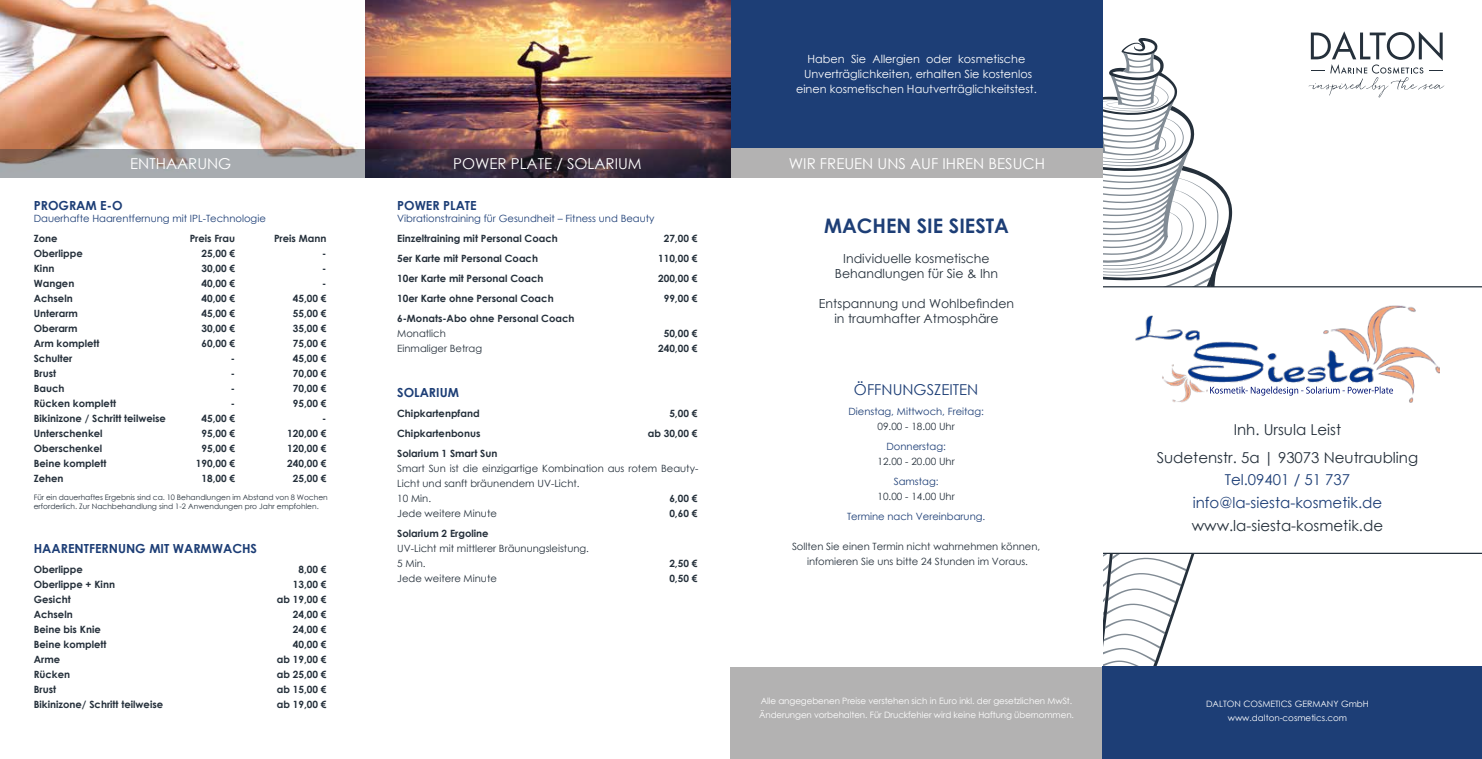
<style>
.page{position:relative;width:1482px;height:759px;background:#fff}
.page>*{position:absolute;margin:0;border:0;box-sizing:border-box;transform-origin:0 0}
.t1{font:700 20px "Century Gothic";color:#1d3e76}
.t2{font:15px/27.5px "Century Gothic";color:#25303b;text-align:center}
.t3{font:15px "Century Gothic";color:#fff}
.t4{font:15px/22.5px "Century Gothic";color:#1d3e76;text-align:center}
.t5{font:12.5px/15px "Century Gothic";color:#25303b;text-align:center}
.t6{font:700 12.5px "Century Gothic";color:#1d3e76}
.t7{font:11.25px/15px "Century Gothic";color:#fff;text-align:center}
.t8{font:700 10px "Century Gothic";color:#25303b}
.t9{font:10px/15px "Century Gothic";color:#25303b}
.t10{font:10px "Century Gothic";color:#1d3e76}
.t11{font:8.75px/14.4px "Century Gothic";letter-spacing:-.01em;color:#fff;text-align:center}
.t12{font:7.5px/9px "Century Gothic";color:#25303b}
</style>
<div class="page">
<div style="left:730px;top:666px;width:372px;height:92px;background:#b3b2b2"></div>
<div style="left:1102px;top:666px;width:379px;height:92px;background:#1d3e76"></div>
<div style="left:730px;top:148px;width:372px;height:29px;background:#b3b2b2"></div>
<div style="left:730px;top:0;width:372px;height:148px;background:#1d3e76"></div>
<img style="left:0;top:0;width:730px;height:149px">
<svg style="left:0;top:149px;width:365px;height:28px;background:#a09fa0"></svg>
<svg style="left:365px;top:149px;width:365px;height:28px;background:#372b3b"></svg>
<svg style="left:989px;top:31px;width:454px;height:636px"></svg>
<h2 class="t3" style="left:130px;top:153px;width:103px">ENTHAARUNG</h2>
<h2 class="t3" style="left:453px;top:153px;width:190px">POWER PLATE / SOLARIUM</h2>
<p class="t6" style="left:397px;top:195px;width:81px">POWER PLATE</p>
<p class="t10" style="left:397px;top:211px;width:259px">Vibrationstraining für Gesundheit – Fitness und Beauty</p>
<p class="t8" style="left:397px;top:231px;width:162px">Einzeltraining mit Personal Coach</p>
<p class="t8" style="left:663px;top:231px;width:35px">27,00 €</p>
<p class="t8" style="left:397px;top:251px;width:142px">5er Karte mit Personal Coach</p>
<p class="t8" style="left:658px;top:251px;width:41px">110,00 €</p>
<p class="t8" style="left:397px;top:271px;width:148px">10er Karte mit Personal Coach</p>
<p class="t8" style="left:658px;top:271px;width:41px">200,00 €</p>
<p class="t8" style="left:397px;top:291px;width:158px">10er Karte ohne Personal Coach</p>
<p class="t8" style="left:663px;top:291px;width:35px">99,00 €</p>
<p class="t8" style="left:397px;top:311px;width:179px">6-Monats-Abo ohne Personal Coach</p>
<p class="t9" style="left:397px;top:326px;width:50px">Monatlich</p>
<p class="t8" style="left:663px;top:326px;width:35px">50,00 €</p>
<p class="t9" style="left:397px;top:341px;width:86px">Einmaliger Betrag</p>
<p class="t8" style="left:658px;top:341px;width:41px">240,00 €</p>
<p class="t6" style="left:397px;top:383px;width:63px">SOLARIUM</p>
<p class="t8" style="left:397px;top:406px;width:84px">Chipkartenpfand</p>
<p class="t8" style="left:669px;top:406px;width:29px">5,00 €</p>
<p class="t8" style="left:397px;top:426px;width:85px">Chipkartenbonus</p>
<p class="t8" style="left:647px;top:426px;width:51px">ab 30,00 €</p>
<p class="t8" style="left:397px;top:446px;width:102px">Solarium 1 Smart Sun</p>
<p class="t9" style="left:397px;top:461px;width:302px">Smart Sun ist die einzigartige Kombination aus rotem Beauty-<br>Licht und sanft bräunendem UV-Licht.<br>10 Min.</p>
<p class="t6" style="left:34px;top:195px;width:90px">PROGRAM E-O</p>
<p class="t10" style="left:34px;top:211px;width:233px">Dauerhafte Haarentfernung mit IPL-Technologie</p>
<p class="t8" style="left:34px;top:231px;width:25px">Zone</p>
<p class="t8" style="left:190px;top:231px;width:47px">Preis Frau</p>
<p class="t8" style="left:274px;top:231px;width:54px">Preis Mann</p>
<p class="t8" style="left:34px;top:246px;width:50px">Oberlippe</p>
<p class="t8" style="left:201px;top:246px;width:35px">25,00 €</p>
<p class="t8" style="left:322px;top:246px;width:6px">-</p>
<p class="t8" style="left:34px;top:261px;width:22px">Kinn</p>
<p class="t8" style="left:201px;top:261px;width:35px">30,00 €</p>
<p class="t8" style="left:322px;top:261px;width:6px">-</p>
<p class="t8" style="left:34px;top:276px;width:42px">Wangen</p>
<p class="t8" style="left:201px;top:276px;width:35px">40,00 €</p>
<p class="t8" style="left:322px;top:276px;width:6px">-</p>
<p class="t8" style="left:34px;top:291px;width:41px">Achseln</p>
<p class="t8" style="left:201px;top:291px;width:35px">40,00 €</p>
<p class="t8" style="left:293px;top:291px;width:35px">45,00 €</p>
<p class="t8" style="left:34px;top:306px;width:46px">Unterarm</p>
<p class="t8" style="left:201px;top:306px;width:35px">45,00 €</p>
<p class="t8" style="left:293px;top:306px;width:35px">55,00 €</p>
<p class="t8" style="left:34px;top:321px;width:45px">Oberarm</p>
<p class="t8" style="left:201px;top:321px;width:35px">30,00 €</p>
<p class="t8" style="left:293px;top:321px;width:35px">35,00 €</p>
<p class="t8" style="left:34px;top:336px;width:67px">Arm komplett</p>
<p class="t8" style="left:201px;top:336px;width:35px">60,00 €</p>
<p class="t8" style="left:293px;top:336px;width:35px">75,00 €</p>
<p class="t8" style="left:34px;top:351px;width:40px">Schulter</p>
<p class="t8" style="left:231px;top:351px;width:6px">-</p>
<p class="t8" style="left:293px;top:351px;width:35px">45,00 €</p>
<p class="t8" style="left:34px;top:366px;width:24px">Brust</p>
<p class="t8" style="left:231px;top:366px;width:6px">-</p>
<p class="t8" style="left:293px;top:366px;width:35px">70,00 €</p>
<p class="t8" style="left:34px;top:381px;width:32px">Bauch</p>
<p class="t8" style="left:231px;top:381px;width:6px">-</p>
<p class="t8" style="left:293px;top:381px;width:35px">70,00 €</p>
<p class="t8" style="left:34px;top:396px;width:84px">Rücken komplett</p>
<p class="t8" style="left:231px;top:396px;width:6px">-</p>
<p class="t8" style="left:293px;top:396px;width:35px">95,00 €</p>
<p class="t8" style="left:34px;top:411px;width:134px">Bikinizone / Schritt teilweise</p>
<p class="t8" style="left:201px;top:411px;width:35px">45,00 €</p>
<p class="t8" style="left:322px;top:411px;width:6px">-</p>
<p class="t8" style="left:34px;top:426px;width:70px">Unterschenkel</p>
<p class="t8" style="left:201px;top:426px;width:35px">95,00 €</p>
<p class="t8" style="left:287px;top:426px;width:41px">120,00 €</p>
<p class="t8" style="left:34px;top:441px;width:70px">Oberschenkel</p>
<p class="t8" style="left:201px;top:441px;width:35px">95,00 €</p>
<p class="t8" style="left:287px;top:441px;width:41px">120,00 €</p>
<p class="t8" style="left:34px;top:456px;width:74px">Beine komplett</p>
<p class="t8" style="left:196px;top:456px;width:41px">190,00 €</p>
<p class="t8" style="left:287px;top:456px;width:41px">240,00 €</p>
<p class="t8" style="left:34px;top:471px;width:31px">Zehen</p>
<p class="t8" style="left:201px;top:471px;width:35px">18,00 €</p>
<p class="t8" style="left:293px;top:471px;width:35px">25,00 €</p>
<p class="t12" style="left:34px;top:492px;width:295px">Für ein dauerhaftes Ergebnis sind ca. 10 Behandlungen im Abstand von 8 Wochen erforderlich. Zur Nachbehandlung sind 1-2 Anwendungen pro Jahr empfohlen.</p>
<p class="t6" style="left:34px;top:539px;width:225px">HAARENTFERNUNG MIT WARMWACHS</p>
<p class="t8" style="left:34px;top:562px;width:50px">Oberlippe</p>
<p class="t8" style="left:298px;top:562px;width:30px">8,00 €</p>
<p class="t8" style="left:34px;top:577px;width:83px">Oberlippe + Kinn</p>
<p class="t8" style="left:293px;top:577px;width:35px">13,00 €</p>
<p class="t8" style="left:34px;top:592px;width:38px">Gesicht</p>
<p class="t8" style="left:277px;top:592px;width:51px">ab 19,00 €</p>
<p class="t8" style="left:34px;top:607px;width:41px">Achseln</p>
<p class="t8" style="left:293px;top:607px;width:35px">24,00 €</p>
<p class="t8" style="left:34px;top:622px;width:68px">Beine bis Knie</p>
<p class="t8" style="left:293px;top:622px;width:35px">24,00 €</p>
<p class="t8" style="left:34px;top:637px;width:74px">Beine komplett</p>
<p class="t8" style="left:293px;top:637px;width:35px">40,00 €</p>
<p class="t8" style="left:34px;top:652px;width:28px">Arme</p>
<p class="t8" style="left:277px;top:652px;width:51px">ab 19,00 €</p>
<p class="t8" style="left:34px;top:667px;width:38px">Rücken</p>
<p class="t8" style="left:277px;top:667px;width:51px">ab 25,00 €</p>
<p class="t8" style="left:34px;top:682px;width:24px">Brust</p>
<p class="t8" style="left:277px;top:682px;width:51px">ab 15,00 €</p>
<p class="t8" style="left:34px;top:697px;width:131px">Bikinizone/ Schritt teilweise</p>
<p class="t8" style="left:277px;top:697px;width:51px">ab 19,00 €</p>
<p class="t8" style="left:669px;top:491px;width:29px">6,00 €</p>
<p class="t9" style="left:397px;top:506px;width:101px">Jede weitere Minute</p>
<p class="t8" style="left:669px;top:506px;width:29px">0,60 €</p>
<p class="t8" style="left:397px;top:526px;width:93px">Solarium 2 Ergoline</p>
<p class="t9" style="left:397px;top:541px;width:193px">UV-Licht mit mittlerer Bräunungsleistung.<br>5 Min.</p>
<p class="t8" style="left:669px;top:556px;width:29px">2,50 €</p>
<p class="t9" style="left:397px;top:571px;width:101px">Jede weitere Minute</p>
<p class="t8" style="left:669px;top:571px;width:29px">0,50 €</p>
<p class="t7" style="left:796px;top:51px;width:242px">Haben Sie Allergien oder kosmetische<br>Unverträglichkeiten, erhalten Sie kostenlos einen kosmetischen Hautverträglichkeitstest.</p>
<h2 class="t3" style="left:788px;top:153px;width:257px">WIR FREUEN UNS AUF IHREN BESUCH</h2>
<h1 class="t1" style="left:824px;top:210px;width:186px">MACHEN SIE SIESTA</h1>
<p class="t5" style="left:834px;top:250px;width:165px">Individuelle kosmetische<br>Behandlungen für Sie &amp; Ihn</p>
<p class="t5" style="left:818px;top:295px;width:197px">Entspannung und Wohlbefinden in traumhafter Atmosphäre</p>
<h2 class="t4" style="left:853px;top:378px;width:126px">ÖFFNUNGSZEITEN</h2>
<p class="t10" style="left:848px;top:404px;width:137px">Dienstag, Mittwoch, Freitag:</p>
<p class="t9" style="left:877px;top:419px;width:79px">09.00 - 18.00 Uhr</p>
<p class="t10" style="left:886px;top:439px;width:61px">Donnerstag:</p>
<p class="t9" style="left:877px;top:454px;width:79px">12.00 - 20.00 Uhr</p>
<p class="t10" style="left:893px;top:474px;width:46px">Samstag:</p>
<p class="t9" style="left:877px;top:489px;width:79px">10.00 - 14.00 Uhr</p>
<p class="t10" style="left:846px;top:509px;width:140px">Termine nach Vereinbarung.</p>
<p class="t9" style="left:792px;top:539px;width:250px;text-align:center">Sollten Sie einen Termin nicht wahrnehmen können, infomieren Sie uns bitte 24 Stunden im Voraus.</p>
<p class="t11" style="left:759px;top:694px;width:316px;line-height:13.8px;text-align:left">Alle angegebenen Preise verstehen sich in Euro inkl. der gesetzlichen MwSt.<br>Änderungen vorbehalten. Für Druckfehler wird keine Haftung übernommen.</p>
<h2 class="t2" style="left:1156px;top:416px;width:263px">Inh. Ursula Leist<br>Sudetenstr. 5a | 93073 Neutraubling</h2>
<h2 class="t4" style="left:1192px;top:468px;width:191px">Tel.09401 / 51 737 info@la-siesta-kosmetik.de</h2>
<h2 class="t2" style="left:1191px;top:511px;width:193px">www.la-siesta-kosmetik.de</h2>
<p class="t11" style="left:1205px;top:696px;width:164px">DALTON COSMETICS GERMANY GmbH www.dalton-cosmetics.com</p>
</div>
